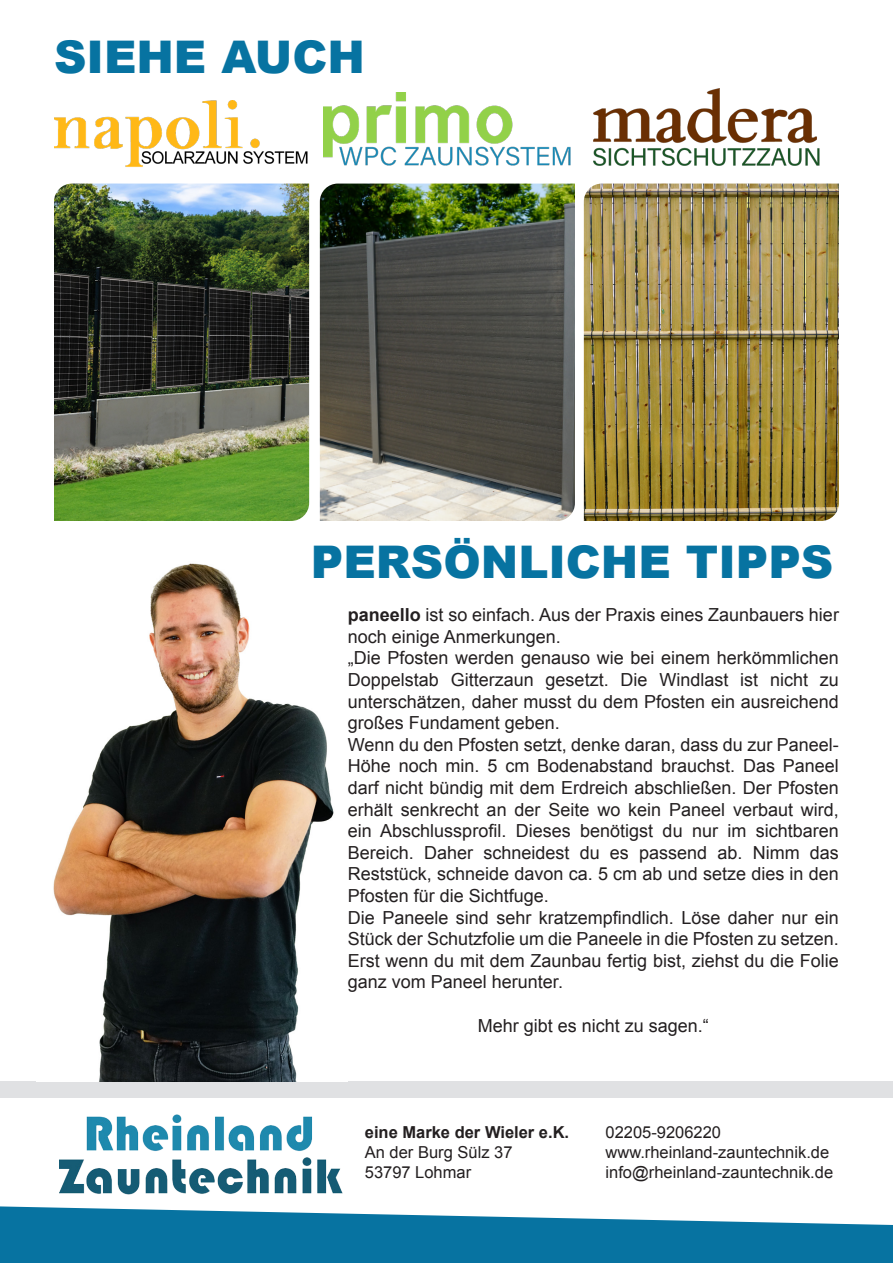
<style>
.page{position:relative;width:893px;height:1263px;background:#fff}
.page>*{position:absolute;margin:0;border:0;box-sizing:border-box;transform-origin:0 0}
.Überschrift{font:900 45px "Arial";color:#0773a1}
.t1{font:18px/21.6px "Arial";color:#231f20;text-align:justify}
.t2{font:16.5px "Arial";color:#231f20}
.t3{font:700 16.5px "Arial";color:#231f20}
.s1{font-weight:700}
</style>
<div class="page">
<div style="left:0;top:1081px;width:893px;height:16px;background:#e0e1e3"></div>
<img style="left:59px;top:1114px;width:283px;height:81px">
<svg style="left:0;top:1206px;width:893px;height:57px;fill:#0773a1"></svg>
<img style="left:53px;top:563px;width:281px;height:518px">
<img style="left:54px;top:184px;width:255px;height:337px">
<img style="left:320px;top:184px;width:255px;height:337px">
<img style="left:584px;top:184px;width:255px;height:337px">
<img style="left:54px;top:101px;width:254px;height:66px">
<img style="left:323px;top:92px;width:248px;height:74px">
<img style="left:594px;top:88px;width:226px;height:78px">
<p class="Überschrift" style="left:54px;top:24px;width:312px">SIEHE AUCH</p>
<p class="Überschrift" style="left:311px;top:529px;width:524px">PERSÖNLICHE TIPPS</p>
<p class="t1" style="left:348px;top:604px;width:493px"><span class="s1">paneello</span> ist so einfach. Aus der Praxis eines Zaunbauers hier noch einige Anmerkungen.</p>
<p class="t1" style="left:348px;top:647px;width:493px">„Die Pfosten werden genauso wie bei einem herkömmlichen Doppelstab Gitterzaun gesetzt. Die Windlast ist nicht zu unterschätzen, daher musst du dem Pfosten ein ausreichend großes Fundament geben.</p>
<p class="t1" style="left:348px;top:734px;width:493px">Wenn du den Pfosten setzt, denke daran, dass du zur Paneel-Höhe noch min. 5 cm Bodenabstand brauchst. Das Paneel darf nicht bündig mit dem Erdreich abschließen. Der Pfosten erhält senkrecht an der Seite wo kein Paneel verbaut wird, ein Abschlussprofil. Dieses benötigst du nur im sichtbaren Bereich. Daher schneidest du es passend ab. Nimm das Reststück, schneide davon ca. 5 cm ab und setze dies in den Pfosten für die Sichtfuge.</p>
<p class="t1" style="left:348px;top:907px;width:493px">Die Paneele sind sehr kratzempfindlich. Löse daher nur ein Stück der Schutzfolie um die Paneele in die Pfosten zu setzen.<br>Erst wenn du mit dem Zaunbau fertig bist, ziehst du die Folie ganz vom Paneel herunter.</p>
<p class="t1" style="left:478px;top:1015px;width:233px">Mehr gibt es nicht zu sagen.“</p>
<p class="t3" style="left:365px;top:1121px;width:206px">eine Marke der Wieler e.K.</p>
<p class="t2" style="left:365px;top:1141px;width:149px">An der Burg Sülz 37</p>
<p class="t2" style="left:365px;top:1161px;width:108px">53797 Lohmar</p>
<p class="t2" style="left:605px;top:1122px;width:117px">02205-9206220</p>
<p class="t2" style="left:605px;top:1141px;width:225px">www.rheinland-zauntechnik.de</p>
<p class="t2" style="left:605px;top:1161px;width:229px">info@rheinland-zauntechnik.de</p>
</div>
